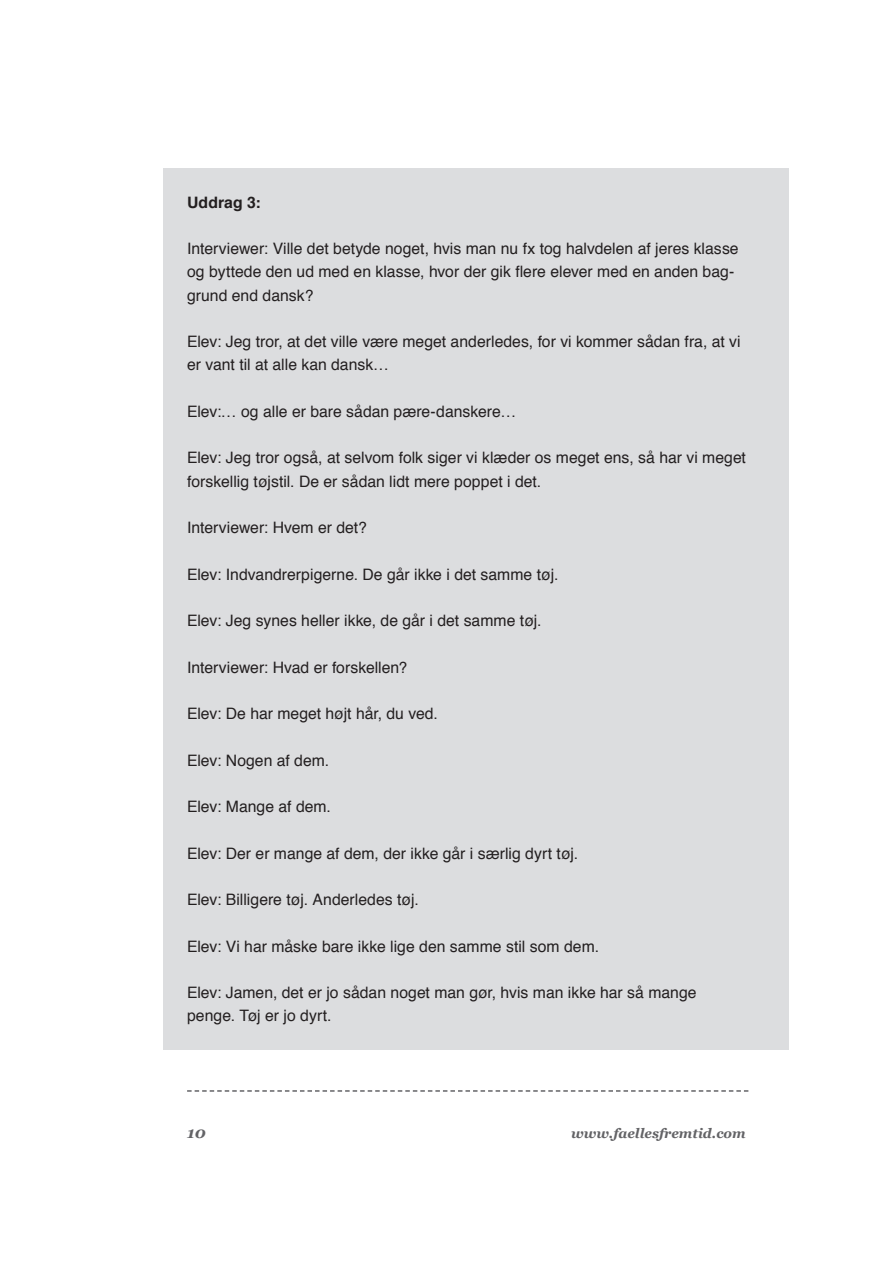
<style>
.page{position:relative;width:893px;height:1263px;background:#fff}
.page>*{position:absolute;margin:0;border:0;box-sizing:border-box;transform-origin:0 0}
.Brød{font:15.75px/23.2px "Helvetica";color:#231f20}
.Brød-2{font:700 15.75px "Helvetica";letter-spacing:.005em;color:#231f20}
.t1{font:italic 700 15.75px "Georgia";color:#636366}
.t2{font:italic 700 13.5px "Georgia";color:#636366}
</style>
<div class="page">
<svg style="left:187px;top:1090px;width:561px;height:2px"></svg>
<div style="left:164px;top:168px;width:625px;height:881px;background:#dcdddf"></div>
<p class="Brød-2" style="left:187px;top:189px;width:75px">Uddrag 3:</p>
<p class="Brød" style="left:187px;top:237px;width:553px">Interviewer: Ville det betyde noget, hvis man nu fx tog halvdelen af jeres klasse og byttede den ud med en klasse, hvor der gik flere elever med en anden bag&shy;grund end dansk?</p>
<p class="Brød" style="left:187px;top:330px;width:555px">Elev: Jeg tror, at det ville være meget anderledes, for vi kommer sådan fra, at vi er vant til at alle kan dansk…</p>
<p class="Brød" style="left:187px;top:400px;width:330px">Elev:… og alle er bare sådan pære-danskere…</p>
<p class="Brød" style="left:187px;top:447px;width:560px">Elev: Jeg tror også, at selvom folk siger vi klæder os meget ens, så har vi meget forskellig tøjstil. De er sådan lidt mere poppet i det.</p>
<p class="Brød" style="left:187px;top:516px;width:181px">Interviewer: Hvem er det?</p>
<p class="Brød" style="left:187px;top:563px;width:373px">Elev: Indvandrerpigerne. De går ikke i det samme tøj.</p>
<p class="Brød" style="left:187px;top:609px;width:356px">Elev: Jeg synes heller ikke, de går i det samme tøj.</p>
<p class="Brød" style="left:187px;top:656px;width:222px">Interviewer: Hvad er forskellen?</p>
<p class="Brød" style="left:187px;top:702px;width:252px">Elev: De har meget højt hår, du ved.</p>
<p class="Brød" style="left:187px;top:749px;width:144px">Elev: Nogen af dem.</p>
<p class="Brød" style="left:187px;top:795px;width:145px">Elev: Mange af dem.</p>
<p class="Brød" style="left:187px;top:842px;width:393px">Elev: Der er mange af dem, der ikke går i særlig dyrt tøj.</p>
<p class="Brød" style="left:187px;top:888px;width:233px">Elev: Billigere tøj. Anderledes tøj.</p>
<p class="Brød" style="left:187px;top:935px;width:413px">Elev: Vi har måske bare ikke lige den samme stil som dem.</p>
<p class="Brød" style="left:187px;top:981px;width:511px">Elev: Jamen, det er jo sådan noget man gør, hvis man ikke har så mange penge. Tøj er jo dyrt.</p>
<p class="t1" style="left:187px;top:1122px;width:20px">10</p>
<p class="t2" style="left:571px;top:1124px;width:176px">www.faellesfremtid.com</p>
</div>
